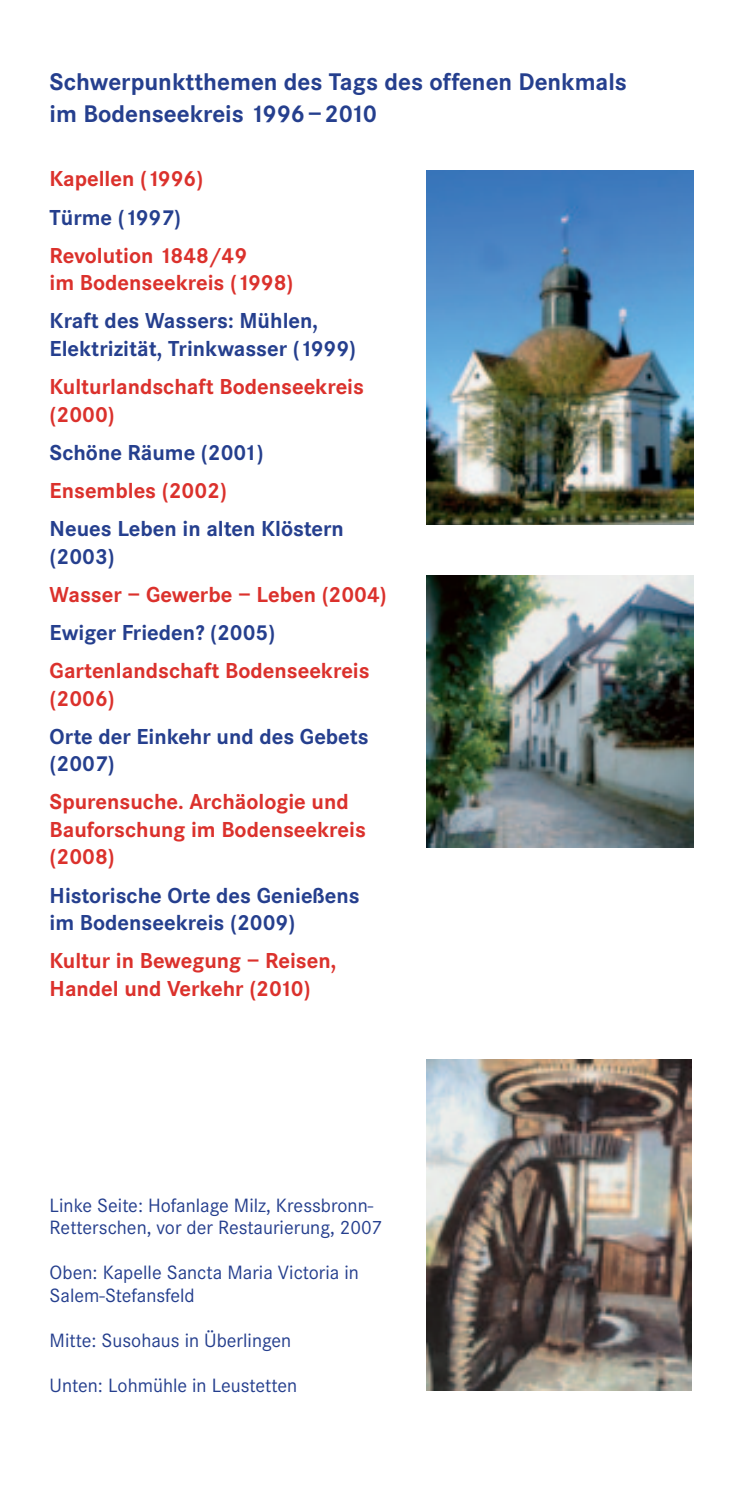
<style>
.page{position:relative;width:745px;height:1489px;background:#fff}
.page>*{position:absolute;margin:0;border:0;box-sizing:border-box;transform-origin:0 0}
.t1{font:700 25px/32.5px "Corporate S";color:#253f8e}
.t2{font:700 22.5px/27.5px "Corporate S";color:#db312c}
.t3{font:700 22.5px/27.5px "Corporate S";color:#253f8e}
.t4{font:20px/22.5px "Corporate S";color:#253f8e}
</style>
<div class="page">
<img style="left:426px;top:1059px;width:265px;height:330px">
<img style="left:426px;top:170px;width:266px;height:354px">
<img style="left:426px;top:575px;width:266px;height:272px">
<p class="t1" style="left:50px;top:65px;width:578px">Schwerpunktthemen des Tags des offenen Denkmals im Bodenseekreis 1996–2010</p>
<p class="t2" style="left:50px;top:166px;width:155px">Kapellen (1996)</p>
<p class="t3" style="left:50px;top:204px;width:133px">Türme (1997)</p>
<p class="t2" style="left:50px;top:242px;width:245px">Revolution 1848/49<br>im Bodenseekreis (1998)</p>
<p class="t3" style="left:50px;top:307px;width:308px">Kraft des Wassers: Mühlen,<br>Elektrizität, Trinkwasser (1999)</p>
<p class="t2" style="left:50px;top:373px;width:316px">Kulturlandschaft Bodenseekreis (2000)</p>
<p class="t3" style="left:50px;top:439px;width:215px">Schöne Räume (2001)</p>
<p class="t2" style="left:50px;top:477px;width:179px">Ensembles (2002)</p>
<p class="t3" style="left:50px;top:515px;width:295px">Neues Leben in alten Klöstern (2003)</p>
<p class="t2" style="left:50px;top:581px;width:338px">Wasser – Gewerbe – Leben (2004)</p>
<p class="t3" style="left:50px;top:619px;width:227px">Ewiger Frieden? (2005)</p>
<p class="t2" style="left:50px;top:657px;width:321px">Gartenlandschaft Bodenseekreis (2006)</p>
<p class="t3" style="left:50px;top:723px;width:320px">Orte der Einkehr und des Gebets (2007)</p>
<p class="t2" style="left:50px;top:788px;width:317px">Spurensuche. Archäologie und<br>Bauforschung im Bodenseekreis (2008)</p>
<p class="t3" style="left:50px;top:881px;width:311px">Historische Orte des Genießens im Bodenseekreis (2009)</p>
<p class="t2" style="left:50px;top:947px;width:288px">Kultur in Bewegung – Reisen,<br>Handel und Verkehr (2010)</p>
<p class="t4" style="left:50px;top:1193px;width:334px">Linke Seite: Hofanlage Milz, Kressbronn-<br>Retterschen, vor der Restaurierung, 2007</p>
<p class="t4" style="left:50px;top:1261px;width:310px">Oben: Kapelle Sancta Maria Victoria in<br>Salem-Stefansfeld</p>
<p class="t4" style="left:50px;top:1328px;width:243px">Mitte: Susohaus in Überlingen</p>
<p class="t4" style="left:50px;top:1373px;width:249px">Unten: Lohmühle in Leustetten</p>
</div>
